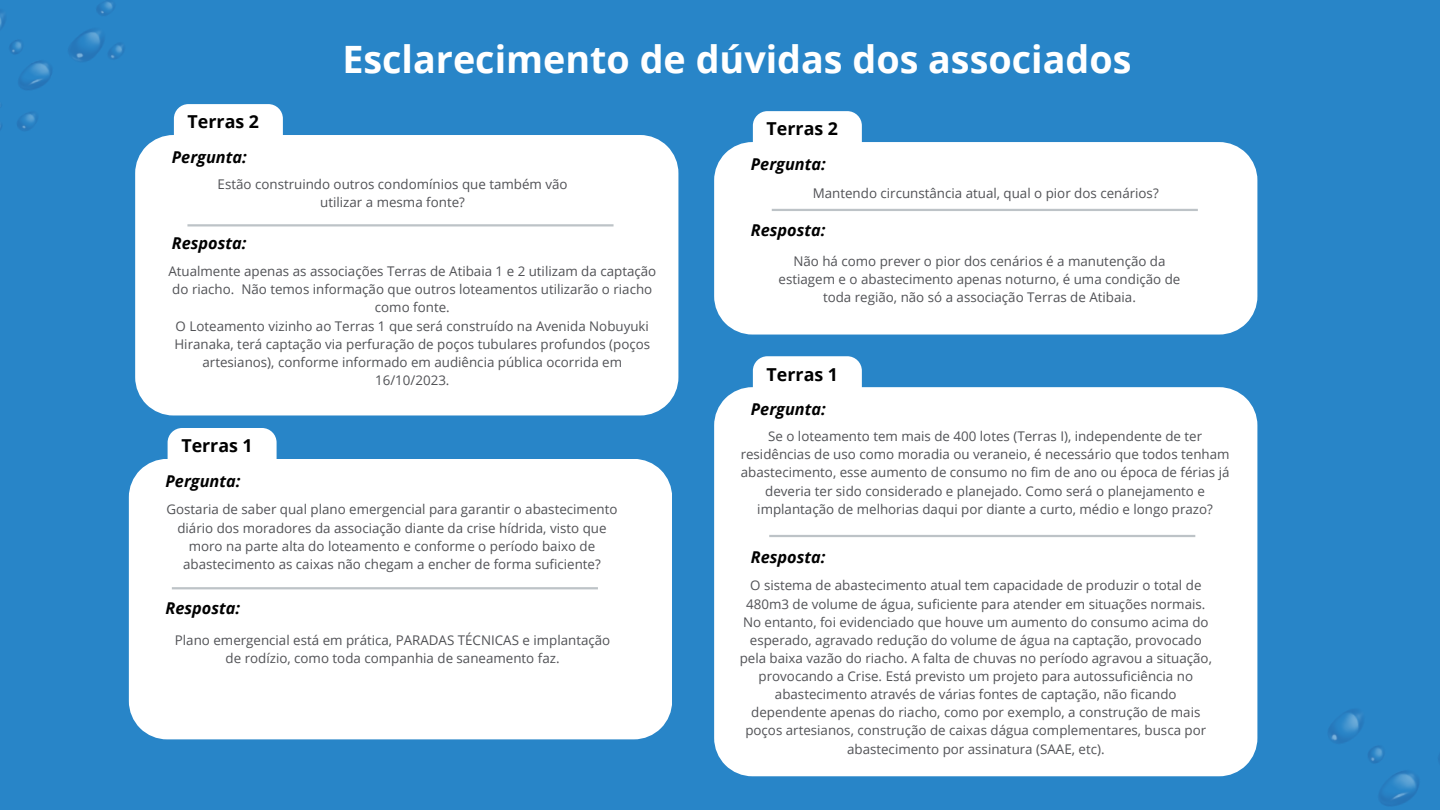
<style>
.page{position:relative;width:1440px;height:810px;background:#2885c8}
.page>*{position:absolute;margin:0;border:0;box-sizing:border-box;transform-origin:0 0}
.t1{font:700 37.7px "Open Sans";color:#fff}
.t2{font:700 17.8px "Open Sans";color:#000}
.t3{font:italic 700 16.3px "Open Sans";color:#000}
.t4{font:13.3px/18.1px "Open Sans";color:#515256;text-align:center}
</style>
<div class="page">
<img style="left:0;top:1px;width:124px;height:130px">
<img style="left:1328px;top:710px;width:112px;height:96px">
<svg style="left:173px;top:104px;width:110px;height:31px"></svg>
<div style="left:135px;top:135px;width:543px;height:280px;background:#fff"></div>
<hr style="left:187px;top:224px;width:427px;height:2px;background:#bdc3c7">
<svg style="left:752px;top:111px;width:110px;height:31px"></svg>
<div style="left:714px;top:142px;width:543px;height:193px;background:#fff"></div>
<hr style="left:772px;top:209px;width:426px;height:2px;background:#bdc3c7">
<div style="left:167px;top:428px;width:110px;height:31px;background:#fff"></div>
<div style="left:129px;top:459px;width:543px;height:280px;background:#fff"></div>
<hr style="left:172px;top:587px;width:426px;height:2px;background:#bdc3c7">
<svg style="left:752px;top:356px;width:110px;height:31px"></svg>
<div style="left:714px;top:387px;width:543px;height:389px;background:#fff"></div>
<hr style="left:769px;top:535px;width:426px;height:2px;background:#bdc3c7">
<p class="t2" style="left:188px;top:109px;width:73px">Terras 2</p>
<p class="t3" style="left:172px;top:145px;width:76px">Pergunta:</p>
<p class="t1" style="left:342px;top:32px;width:791px">Esclarecimento de dúvidas dos associados</p>
<p class="t2" style="left:767px;top:116px;width:73px">Terras 2</p>
<p class="t3" style="left:751px;top:152px;width:76px">Pergunta:</p>
<p class="t4" style="left:218px;top:175px;width:351px">Estão construindo outros condomínios que também vão utilizar a mesma fonte?</p>
<p class="t3" style="left:172px;top:232px;width:76px">Resposta:</p>
<p class="t4" style="left:168px;top:262px;width:489px">Atualmente apenas as associações Terras de Atibaia 1 e 2 utilizam da captação do riacho. Não temos informação que outros loteamentos utilizarão o riacho como fonte.</p>
<p class="t4" style="left:174px;top:316px;width:477px">O Loteamento vizinho ao Terras 1 que será construído na Avenida Nobuyuki Hiranaka, terá captação via perfuração de poços tubulares profundos (poços artesianos), conforme informado em audiência pública ocorrida em 16/10/2023.</p>
<p class="t2" style="left:181px;top:433px;width:73px">Terras 1</p>
<p class="t3" style="left:166px;top:469px;width:76px">Pergunta:</p>
<p class="t4" style="left:166px;top:500px;width:452px">Gostaria de saber qual plano emergencial para garantir o abastecimento diário dos moradores da associação diante da crise hídrida, visto que moro na parte alta do loteamento e conforme o período baixo de abastecimento as caixas não chegam a encher de forma suficiente?</p>
<p class="t3" style="left:165px;top:596px;width:76px">Resposta:</p>
<p class="t4" style="left:175px;top:631px;width:437px">Plano emergencial está em prática, PARADAS TÉCNICAS e implantação de rodízio, como toda companhia de saneamento faz.</p>
<p class="t4" style="left:813px;top:184px;width:347px">Mantendo circunstância atual, qual o pior dos cenários?</p>
<p class="t3" style="left:751px;top:219px;width:76px">Resposta:</p>
<p class="t4" style="left:779px;top:252px;width:403px">Não há como prever o pior dos cenários é a manutenção da estiagem e o abastecimento apenas noturno, é uma condição de toda região, não só a associação Terras de Atibaia.</p>
<p class="t2" style="left:767px;top:362px;width:73px">Terras 1</p>
<p class="t3" style="left:751px;top:398px;width:76px">Pergunta:</p>
<p class="t4" style="left:741px;top:427px;width:490px">Se o loteamento tem mais de 400 lotes (Terras I), independente de ter residências de uso como moradia ou veraneio, é necessário que todos tenham abastecimento, esse aumento de consumo no fim de ano ou época de férias já deveria ter sido considerado e planejado. Como será o planejamento e implantação de melhorias daqui por diante a curto, médio e longo prazo?</p>
<p class="t3" style="left:751px;top:546px;width:76px">Resposta:</p>
<p class="t4" style="left:740px;top:576px;width:474px">O sistema de abastecimento atual tem capacidade de produzir o total de 480m3 de volume de água, suficiente para atender em situações normais.<br>No entanto, foi evidenciado que houve um aumento do consumo acima do esperado, agravado redução do volume de água na captação, provocado pela baixa vazão do riacho. A falta de chuvas no período agravou a situação, provocando a Crise. Está previsto um projeto para autossuficiência no abastecimento através de várias fontes de captação, não ficando dependente apenas do riacho, como por exemplo, a construção de mais poços artesianos, construção de caixas dágua complementares, busca por abastecimento por assinatura (SAAE, etc).</p>
</div>
